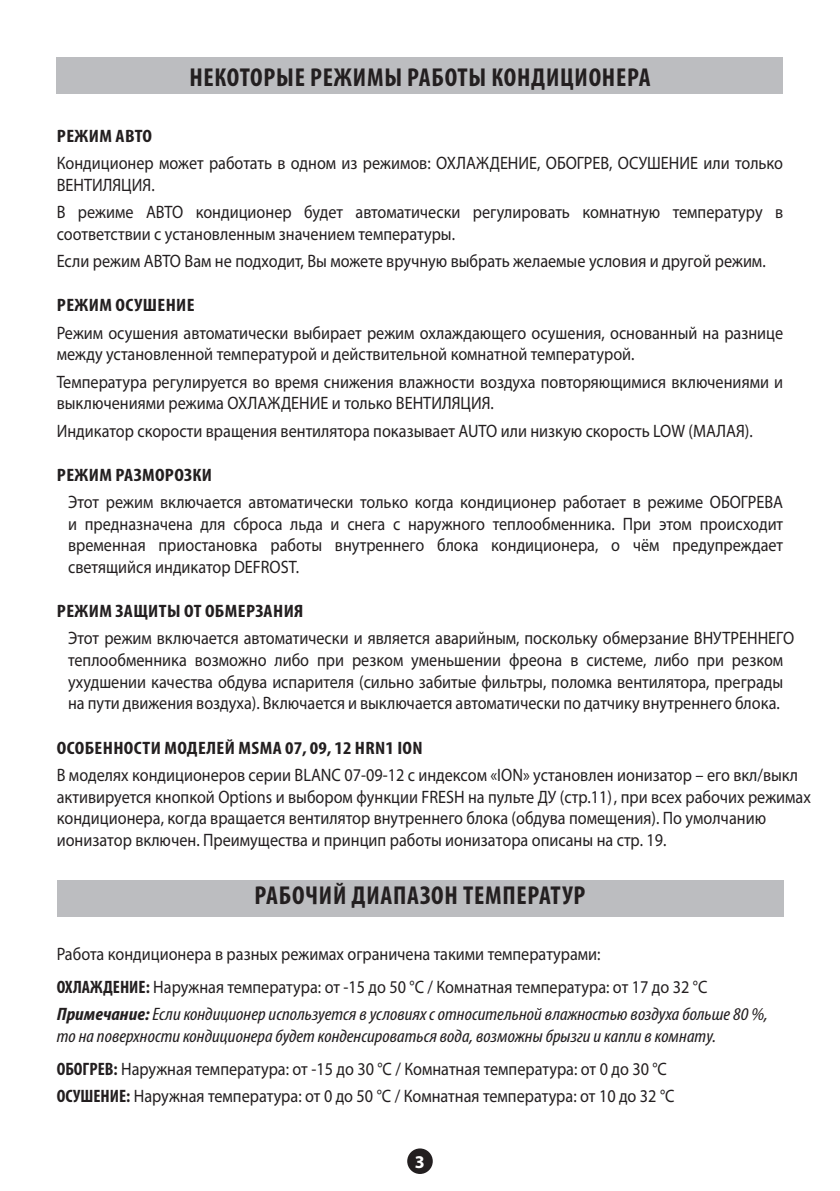
<style>
.page{position:relative;width:840px;height:1191px;background:#fff}
.page>*{position:absolute;margin:0;border:0;box-sizing:border-box;transform-origin:0 0}
.t1{font:700 condensed 26px "Myriad Pro";letter-spacing:.03em;color:#231f20}
.t2{font:18px/21.6px "Myriad Pro";color:#231f20;scale:.9 1}
.t3{font:italic condensed 18px/21.6px "Myriad Pro";color:#231f20;scale:1.1 1}
.t4{font:700 condensed 18px "Myriad Pro";letter-spacing:.02em;color:#231f20;scale:1.1 1}
.t5{font:700 18px "Myriad Pro";color:#fff}
.s1{font-weight:700;font-stretch:condensed}
.s2{font-weight:700}
</style>
<div class="page">
<div style="left:407px;top:1148px;width:25px;height:26px;background:#231f20;border-radius:50%"></div>
<div style="left:57px;top:57px;width:725px;height:37px;background:#bcbdc0"></div>
<div style="left:57px;top:880px;width:726px;height:37px;background:#bcbdc0"></div>
<h1 class="t1" style="left:189px;top:61px;width:462px">НЕКОТОРЫЕ РЕЖИМЫ РАБОТЫ КОНДИЦИОНЕРА</h1>
<p class="t4" style="left:57px;top:125px;width:20px">Режим</p>
<p class="t4" style="left:115px;top:125px;width:35px">АВТО</p>
<p class="t2" style="left:57px;top:152px;width:808px">Кондиционер может работать в одном из режимов: ОХЛАЖДЕНИЕ, ОБОГРЕВ, ОСУШЕНИЕ или только<br>ВЕНТИЛЯЦИЯ.</p>
<p class="t2" style="left:57px;top:201px;width:808px">В режиме АВТО кондиционер будет автоматически регулировать комнатную температуру в соответствии с установленным значением температуры.</p>
<p class="t2" style="left:57px;top:250px;width:788px">Если режим АВТО Вам не подходит, Вы можете вручную выбрать желаемые условия и другой режим.</p>
<p class="t4" style="left:57px;top:294px;width:20px">Режим</p>
<p class="t4" style="left:115px;top:294px;width:73px">ОСУШЕНИЕ</p>
<p class="t2" style="left:57px;top:322px;width:808px">Режим осушения автоматически выбирает режим охлаждающего осушения, основанный на разнице между установленной температурой и действительной комнатной температурой.</p>
<p class="t2" style="left:57px;top:370px;width:808px">Температура регулируется во время снижения влажности воздуха повторяющимися включениями и выключениями режима ОХЛАЖДЕНИЕ и только ВЕНТИЛЯЦИЯ.</p>
<p class="t2" style="left:57px;top:419px;width:774px">Индикатор скорости вращения вентилятора показывает AUTO или низкую скорость LOW (МАЛАЯ).</p>
<p class="t4" style="left:57px;top:463px;width:11px">режим</p>
<p class="t4" style="left:115px;top:463px;width:10px">разморозки</p>
<p class="t2" style="left:68px;top:491px;width:795px;text-align:justify">Этот режим включается автоматически только когда кондиционер работает в режиме ОБОГРЕВА и предназначена для сброса льда и снега с наружного теплообменника. При этом происходит временная приостановка работы внутреннего блока кондиционера, о чём предупреждает светящийся индикатор DEFROST.</p>
<p class="t4" style="left:57px;top:600px;width:11px">режим</p>
<p class="t4" style="left:115px;top:600px;width:171px">ЗАЩИТЫ ОТ ОБМЕРЗАНИЯ</p>
<p class="t2" style="left:68px;top:627px;width:808px">Этот режим включается автоматически и является аварийным, поскольку обмерзание ВНУТРЕННЕГО теплообменника возможно либо при резком уменьшении фреона в системе, либо при резком ухудшении качества обдува испарителя (сильно забитые фильтры, поломка вентилятора, преграды на пути движения воздуха). Включается и выключается автоматически по датчику внутреннего блока.</p>
<p class="t4" style="left:57px;top:736px;width:19px">Особенности</p>
<p class="t4" style="left:164px;top:736px;width:11px">моде</p>
<p class="t4" style="left:206px;top:736px;width:198px">лей MSMA 07, 09, 12 HRN1 ION</p>
<p class="t2" style="left:57px;top:763px;width:839px">В моделях кондиционеров серии BLANC 07-09-12 с индексом «ION» установлен ионизатор – его вкл/выкл активируется кнопкой Оptions и выбором функции FRESH на пульте ДУ (стр.11) , при всех рабочих режимах кондиционера, когда вращается вентилятор внутреннего блока (обдува помещения). По умолчанию ионизатор включен. Преимущества и принцип работы ионизатора описаны на cтр. 19.</p>
<h1 class="t1" style="left:254px;top:879px;width:332px">РАБОЧИЙ ДИАПАЗОН ТЕМПЕРАТУР</h1>
<p class="t2" style="left:57px;top:937px;width:724px;line-height:33px">Работа кондиционера в разных режимах ограничена такими температурами:<br><span class="s1">ОХЛАЖДЕНИЕ:</span> Наружная температура: от -15 до 50 °C / Комнатная температура: от 17 до 32 °C</p>
<p class="t3" style="left:57px;top:1003px;width:647px"><span class="s2">Примечание:</span> Если кондиционер используется в условиях с относительной влажностью воздуха больше 80 %, то на поверхности кондиционера будет конденсироваться вода, возможны брызги и капли в комнату.</p>
<p class="t2" style="left:57px;top:1054px;width:687px;line-height:27.2px"><span class="s1">ОБОГРЕВ:</span> Наружная температура: от -15 до 30 °C / Комнатная температура: от 0 до 30 °C<br><span class="s1">ОСУШЕНИЕ:</span> Наружная температура: от 0 до 50 °C / Комнатная температура: от 10 до 32 °C</p>
<p class="t5" style="left:415px;top:1150px;width:11px">3</p>
</div>
